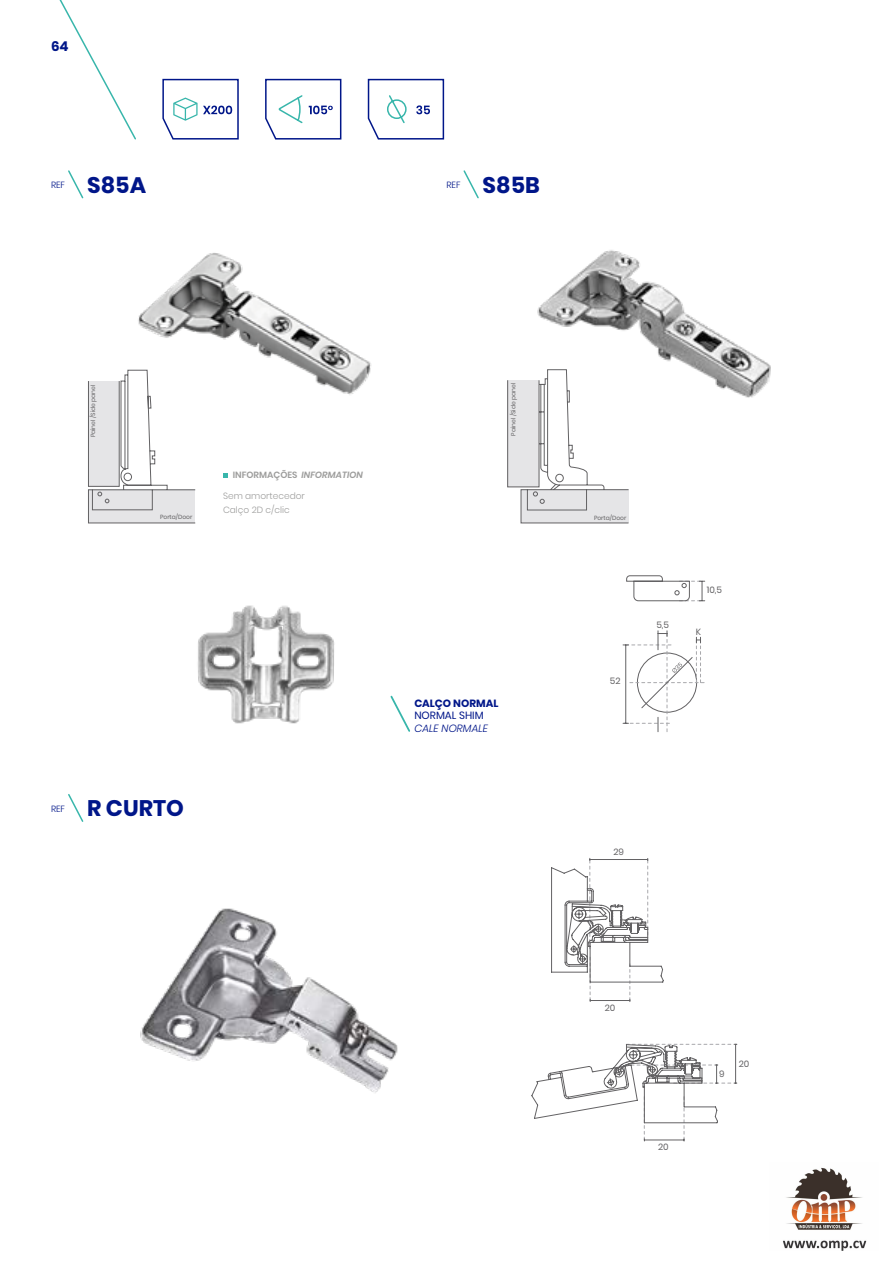
<style>
.page{position:relative;width:893px;height:1263px;background:#fff}
.page>*{position:absolute;margin:0;border:0;box-sizing:border-box;transform-origin:0 0}
.t1{font:700 22.5px "Poppins";color:#001689}
.t2{font:700 13.5px "Poppins";color:#001689}
.t3{font:700 10.5px "Poppins";color:#001689}
.t4{font:italic 300 10.5px "Poppins";color:#001689}
.t5{font:10.5px "Poppins";color:#001689}
.t6{font:300 9px/13.5px "Poppins";color:#9d9d9c}
.t7{font:600 9px "Poppins";color:#9d9d9c}
.t8{font:9px "Poppins";color:#636264}
.t9{font:300 9px "Poppins";color:#001689}
.t10{font:6px "Poppins";color:#636264}
.s1{font-style:italic}
</style>
<div class="page">
<svg style="left:59px;top:0;width:77px;height:140px"></svg>
<svg style="left:68px;top:170px;width:16px;height:29px"></svg>
<svg style="left:68px;top:794px;width:16px;height:28px"></svg>
<svg style="left:463px;top:170px;width:16px;height:29px"></svg>
<img style="left:138px;top:253px;width:233px;height:142px">
<img style="left:140px;top:908px;width:258px;height:185px">
<img style="left:537px;top:250px;width:234px;height:148px">
<svg style="left:88px;top:369px;width:108px;height:155px"></svg>
<svg style="left:507px;top:369px;width:122px;height:155px"></svg>
<svg style="left:390px;top:695px;width:20px;height:37px"></svg>
<img style="left:197px;top:605px;width:138px;height:119px">
<hr style="left:644px;top:1140px;width:40px;height:1px;background:#636264">
<svg style="left:684px;top:1123px;width:1px;height:18px"></svg>
<svg style="left:644px;top:1123px;width:1px;height:17px"></svg>
<hr style="left:735px;top:1044px;width:1px;height:39px;background:#636264">
<svg style="left:718px;top:1044px;width:19px;height:1px"></svg>
<svg style="left:718px;top:1065px;width:19px;height:19px"></svg>
<svg style="left:531px;top:867px;width:187px;height:256px"></svg>
<hr style="left:590px;top:859px;width:58px;height:1px;background:#636264">
<svg style="left:647px;top:858px;width:1px;height:77px"></svg>
<svg style="left:590px;top:858px;width:1px;height:91px"></svg>
<hr style="left:590px;top:1000px;width:40px;height:1px;background:#636264">
<svg style="left:630px;top:964px;width:1px;height:38px"></svg>
<svg style="left:590px;top:957px;width:1px;height:43px"></svg>
<svg style="left:626px;top:575px;width:79px;height:26px"></svg>
<svg style="left:623px;top:631px;width:81px;height:101px"></svg>
<svg style="left:162px;top:78px;width:77px;height:62px"></svg>
<svg style="left:265px;top:78px;width:77px;height:62px"></svg>
<svg style="left:367px;top:78px;width:78px;height:62px"></svg>
<svg style="left:223px;top:473px;width:5px;height:5px"></svg>
<img style="left:783px;top:1167px;width:84px;height:83px">
<h2 class="t2" style="left:51px;top:38px;width:19px">64</h2>
<h3 class="t9" style="left:51px;top:180px;width:16px">REF</h3>
<h1 class="t1" style="left:87px;top:172px;width:60px">S85A</h1>
<h3 class="t9" style="left:446px;top:180px;width:16px">REF</h3>
<h1 class="t1" style="left:483px;top:172px;width:59px">S85B</h1>
<p class="t10" style="left:90px;top:437px;width:54px;rotate:-90deg">Painel /Side panel</p>
<p class="t10" style="left:510px;top:436px;width:54px;rotate:-90deg">Painel /Side panel</p>
<h3 class="t7" style="left:233px;top:470px;width:132px">INFORMAÇÕES <span class="s1">INFORMATION</span></h3>
<h3 class="t6" style="left:223px;top:489px;width:83px">Sem amortecedor<br>Calço 2D c/clic</h3>
<p class="t10" style="left:160px;top:514px;width:34px">Porta/Door</p>
<p class="t10" style="left:594px;top:514px;width:34px">Porta/Door</p>
<h3 class="t3" style="left:414px;top:697px;width:86px">CALÇO NORMAL</h3>
<h3 class="t5" style="left:414px;top:709px;width:71px">NORMAL SHIM</h3>
<h3 class="t4" style="left:414px;top:722px;width:75px">CALE NORMALE</h3>
<h3 class="t8" style="left:610px;top:676px;width:12px">52</h3>
<h3 class="t9" style="left:51px;top:803px;width:16px">REF</h3>
<h1 class="t1" style="left:87px;top:795px;width:98px">R CURTO</h1>
<h3 class="t8" style="left:613px;top:847px;width:12px">29</h3>
<h3 class="t8" style="left:656px;top:619px;width:14px">5,5</h3>
<h3 class="t8" style="left:707px;top:584px;width:17px">10,5</h3>
<h3 class="t8" style="left:696px;top:626px;width:7px">K</h3>
<h3 class="t8" style="left:605px;top:1002px;width:12px">20</h3>
<h3 class="t8" style="left:658px;top:1141px;width:12px">20</h3>
<h3 class="t8" style="left:719px;top:1069px;width:7px">9</h3>
<h3 class="t8" style="left:739px;top:1059px;width:12px">20</h3>
</div>
